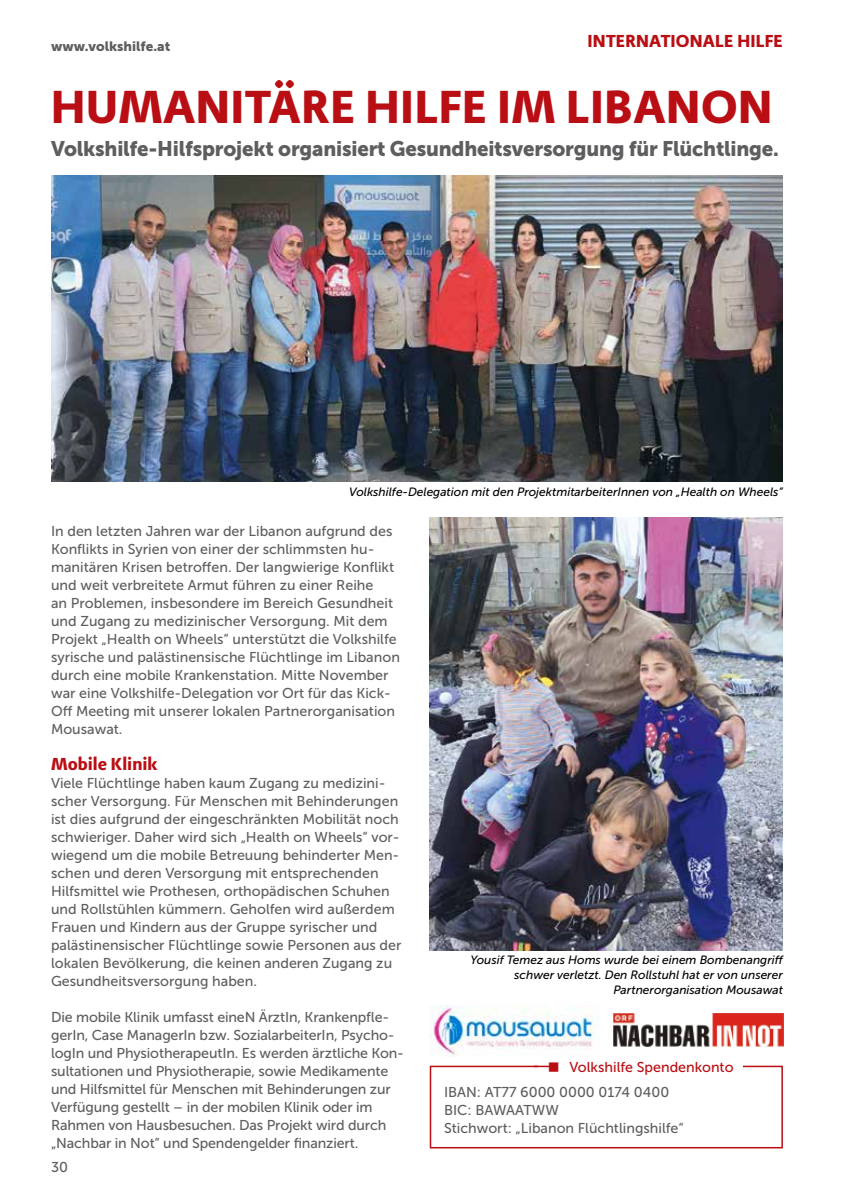
<style>
.page{position:relative;width:851px;height:1191px;background:#fff}
.page>*{position:absolute;margin:0;border:0;box-sizing:border-box;transform-origin:0 0}
.t1{font:700 48px "Adagio Sans";letter-spacing:.01em;color:#b90e13}
.t2{font:21px "Museo Sans 900";letter-spacing:-.01em;color:#5e5e60}
.t3{font:700 18px "Adagio Sans";letter-spacing:.01em;color:#b90e13}
.t4{font:14.25px/18px "Museo Sans 500";color:#5e5e60}
.t5{font:14.25px "Museo Sans 500";color:#b90e13}
.t6{font:13.5px "Museo Sans 900";color:#5e5e60}
.t7{font:italic 12px/15px "Museo Sans 500";color:#000;text-align:right}
</style>
<div class="page">
<div style="left:429px;top:1065px;width:353px;height:83px;border:2px solid #b90e13"></div>
<div style="left:538px;top:1058px;width:204px;height:17px;background:#fff"></div>
<hr style="left:533px;top:1065px;width:20px;height:2px;background:#b90e13">
<img style="left:429px;top:1005px;width:169px;height:51px">
<img style="left:613px;top:1014px;width:170px;height:32px">
<img style="left:51px;top:176px;width:731px;height:306px">
<img style="left:429px;top:518px;width:353px;height:432px">
<p class="t3" style="left:587px;top:29px;width:197px">INTERNATIONALE HILFE</p>
<h1 class="t1" style="left:51px;top:75px;width:722px">HUMANITÄRE HILFE IM LIBANON</h1>
<h2 class="t2" style="left:51px;top:137px;width:729px">Volkshilfe-Hilfsprojekt organisiert Gesundheitsversorgung für Flüchtlinge.</h2>
<p class="t6" style="left:51px;top:38px;width:121px">www.volkshilfe.at</p>
<p class="t7" style="left:349px;top:485px;width:435px">Volkshilfe-Delegation mit den ProjektmitarbeiterInnen von „Health on Wheels“</p>
<p class="t4" style="left:51px;top:522px;width:350px">In den letzten Jahren war der Libanon aufgrund des Konflikts in Syrien von einer der schlimmsten hu&shy;manitären Krisen betroffen. Der langwierige Konflikt und weit verbreitete Armut führen zu einer Reihe<br>an Problemen, insbesondere im Bereich Gesundheit und Zugang zu medizinischer Versorgung. Mit dem Projekt „Health on Wheels“ unterstützt die Volkshilfe syrische und palästinensische Flüchtlinge im Libanon durch eine mobile Krankenstation. Mitte November war eine Volkshilfe-Delegation vor Ort für das Kick-Off Meeting mit unserer lokalen Partnerorganisation Mousawat.</p>
<p class="t3" style="left:51px;top:752px;width:108px">Mobile Klinik</p>
<p class="t4" style="left:51px;top:774px;width:352px">Viele Flüchtlinge haben kaum Zugang zu medizini&shy;scher Versorgung. Für Menschen mit Behinderungen ist dies aufgrund der eingeschränkten Mobilität noch schwieriger. Daher wird sich „Health on Wheels“ vor&shy;wiegend um die mobile Betreuung behinderter Men&shy;schen und deren Versorgung mit entsprechenden Hilfsmittel wie Prothesen, orthopädischen Schuhen und Rollstühlen kümmern. Geholfen wird außerdem Frauen und Kindern aus der Gruppe syrischer und palästinensischer Flüchtlinge sowie Personen aus der lokalen Bevölkerung, die keinen anderen Zugang zu Gesundheitsversorgung haben.</p>
<p class="t4" style="left:51px;top:1008px;width:354px">Die mobile Klinik umfasst eineN ÄrztIn, Krankenpfle&shy;gerIn, Case ManagerIn bzw. SozialarbeiterIn, Psycho&shy;logIn und PhysiotherapeutIn. Es werden ärztliche Kon&shy;sultationen und Physiotherapie, sowie Medikamente und Hilfsmittel für Menschen mit Behinderungen zur Verfügung gestellt – in der mobilen Klinik oder im Rahmen von Hausbesuchen. Das Projekt wird durch „Nachbar in Not“ und Spendengelder finanziert.</p>
<p class="t4" style="left:51px;top:1158px;width:18px">30</p>
<p class="t7" style="left:470px;top:952px;width:315px">Yousif Temez aus Homs wurde bei einem Bombenangriff schwer verletzt. Den Rollstuhl hat er von unserer<br>Partnerorganisation Mousawat</p>
<p class="t5" style="left:569px;top:1059px;width:166px">Volkshilfe Spendenkonto</p>
<p class="t4" style="left:444px;top:1082px;width:241px">IBAN: AT77 6000 0000 0174 0400<br>BIC: BAWAATWW<br>Stichwort: „Libanon Flüchtlingshilfe“</p>
</div>
